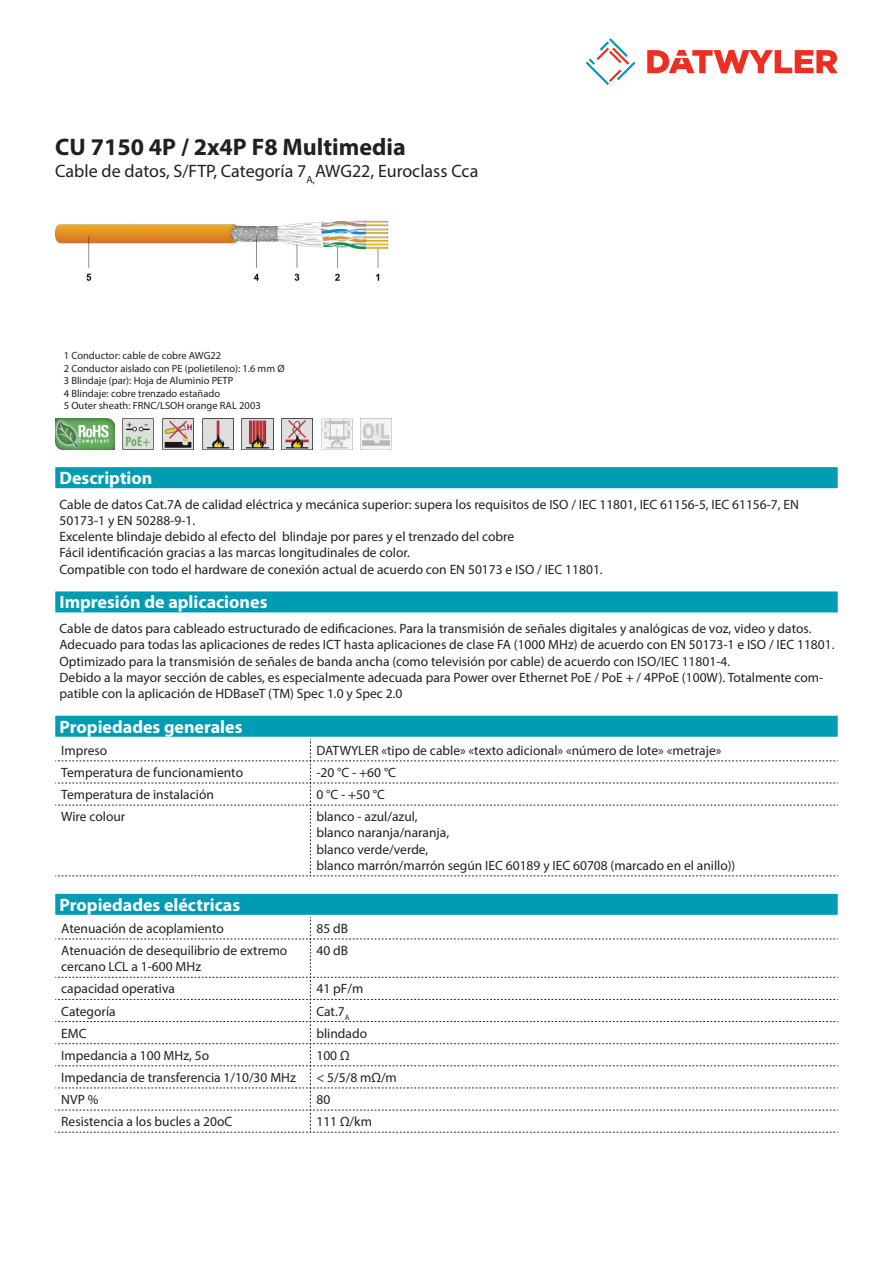
<style>
.page{position:relative;width:893px;height:1263px;background:#fff}
.page>*{position:absolute;margin:0;border:0;box-sizing:border-box;transform-origin:0 0}
.Product_Head{font:700 24px "Myriad Pro";color:#231f20}
.Standard_Head_Proper{font:700 18px "Myriad Pro";color:#fff}
.SubHead{font:18px "Myriad Pro";color:#231f20}
.Standard_text{font:13.5px/16.2px "Myriad Pro";color:#231f20}
.myriad_light_propert{font:13.5px/16.2px "Myriad Pro";color:#231f20}
.imagetext{font:10.5px/12.6px "Myriad Pro";color:#231f20}
</style>
<div class="page">
<svg style="left:586px;top:38px;width:49px;height:47px"></svg>
<svg style="left:647px;top:50px;width:191px;height:23px"></svg>
<img style="left:55px;top:220px;width:334px;height:61px">
<div style="left:55px;top:467px;width:783px;height:21px;background:#009cb3"></div>
<img style="left:361px;top:418px;width:31px;height:31px">
<img style="left:321px;top:418px;width:31px;height:31px">
<img style="left:282px;top:418px;width:31px;height:31px">
<img style="left:242px;top:418px;width:31px;height:31px">
<img style="left:202px;top:418px;width:31px;height:31px">
<img style="left:162px;top:418px;width:32px;height:31px">
<img style="left:122px;top:418px;width:32px;height:31px">
<img style="left:55px;top:418px;width:59px;height:31px">
<div style="left:55px;top:591px;width:783px;height:21px;background:#009cb3"></div>
<div style="left:55px;top:716px;width:783px;height:21px;background:#009cb3"></div>
<svg style="left:55px;top:739px;width:783px;height:137px"></svg>
<div style="left:55px;top:894px;width:783px;height:21px;background:#009cb3"></div>
<svg style="left:55px;top:917px;width:783px;height:216px"></svg>
<p class="Product_Head" style="left:55px;top:131px;width:352px">CU 7150 4P / 2x4P F8 Multimedia</p>
<p class="SubHead" style="left:55px;top:160px;width:425px">Cable de datos, S/FTP, Categoría 7<sub>A,</sub>AWG22, Euroclass Cca</p>
<p class="imagetext" style="left:64px;top:349px;width:222px">1 Conductor: cable de cobre AWG22<br>2 Conductor aislado con PE (polietileno): 1.6 mm Ø 3 Blindaje (par): Hoja de Aluminio PETP<br>4 Blindaje: cobre trenzado estañado<br>5 Outer sheath: FRNC/LSOH orange RAL 2003</p>
<p class="Standard_Head_Proper" style="left:60px;top:466px;width:94px">Description</p>
<p class="Standard_text" style="left:60px;top:496px;width:741px">Cable de datos Cat.7A de calidad eléctrica y mecánica superior: supera los requisitos de ISO / IEC 11801, IEC 61156-5, IEC 61156-7, EN 50173-1 y EN 50288-9-1.<br>Excelente blindaje debido al efecto del blindaje por pares y el trenzado del cobre<br>Fácil identificación gracias a las marcas longitudinales de color.<br>Compatible con todo el hardware de conexión actual de acuerdo con EN 50173 e ISO / IEC 11801.</p>
<p class="Standard_Head_Proper" style="left:60px;top:591px;width:209px">Impresión de aplicaciones</p>
<p class="Standard_text" style="left:60px;top:620px;width:776px">Cable de datos para cableado estructurado de edificaciones. Para la transmisión de señales digitales y analógicas de voz, video y datos.<br>Adecuado para todas las aplicaciones de redes ICT hasta aplicaciones de clase FA (1000 MHz) de acuerdo con EN 50173-1 e ISO / IEC 11801.<br>Optimizado para la transmisión de señales de banda ancha (como televisión por cable) de acuerdo con ISO/IEC 11801-4.<br>Debido a la mayor sección de cables, es especialmente adecuada para Power over Ethernet PoE / PoE + / 4PPoE (100W). Totalmente com&shy;patible con la aplicación de HDBaseT (TM) Spec 1.0 y Spec 2.0</p>
<p class="Standard_Head_Proper" style="left:60px;top:715px;width:184px">Propiedades generales</p>
<p class="myriad_light_propert" style="left:61px;top:742px;width:48px">Impreso</p>
<p class="myriad_light_propert" style="left:316px;top:742px;width:407px">DATWYLER «tipo de cable» «texto adicional» «número de lote» «metraje»</p>
<p class="myriad_light_propert" style="left:61px;top:764px;width:183px">Temperatura de funcionamiento</p>
<p class="myriad_light_propert" style="left:316px;top:764px;width:81px">-20 °C - +60 °C</p>
<p class="myriad_light_propert" style="left:61px;top:786px;width:154px">Temperatura de instalación</p>
<p class="myriad_light_propert" style="left:316px;top:786px;width:70px">0 °C - +50 °C</p>
<p class="myriad_light_propert" style="left:61px;top:808px;width:66px">Wire colour</p>
<p class="myriad_light_propert" style="left:316px;top:808px;width:103px">blanco - azul/azul,</p>
<p class="myriad_light_propert" style="left:316px;top:825px;width:134px">blanco naranja/naranja,</p>
<p class="myriad_light_propert" style="left:316px;top:841px;width:113px">blanco verde/verde,</p>
<p class="myriad_light_propert" style="left:316px;top:857px;width:421px">blanco marrón/marrón según IEC 60189 y IEC 60708 (marcado en el anillo))</p>
<p class="Standard_Head_Proper" style="left:60px;top:893px;width:182px">Propiedades eléctricas</p>
<p class="myriad_light_propert" style="left:61px;top:920px;width:164px">Atenuación de acoplamiento</p>
<p class="myriad_light_propert" style="left:316px;top:920px;width:33px">85 dB</p>
<p class="myriad_light_propert" style="left:61px;top:942px;width:228px">Atenuación de desequilibrio de extremo cercano LCL a 1-600 MHz</p>
<p class="myriad_light_propert" style="left:316px;top:942px;width:33px">40 dB</p>
<p class="myriad_light_propert" style="left:61px;top:980px;width:115px">capacidad operativa</p>
<p class="myriad_light_propert" style="left:316px;top:980px;width:48px">41 pF/m</p>
<p class="myriad_light_propert" style="left:61px;top:1003px;width:56px">Categoría</p>
<p class="myriad_light_propert" style="left:316px;top:1003px;width:35px">Cat.7<sub>A</sub></p>
<p class="myriad_light_propert" style="left:61px;top:1025px;width:27px">EMC</p>
<p class="myriad_light_propert" style="left:316px;top:1025px;width:52px">blindado</p>
<p class="myriad_light_propert" style="left:61px;top:1047px;width:149px">Impedancia a 100 MHz, 5o</p>
<p class="myriad_light_propert" style="left:316px;top:1047px;width:35px">100 Ω</p>
<p class="myriad_light_propert" style="left:61px;top:1069px;width:236px">Impedancia de transferencia 1/10/30 MHz</p>
<p class="myriad_light_propert" style="left:316px;top:1069px;width:82px">&lt; 5/5/8 mΩ/m</p>
<p class="myriad_light_propert" style="left:61px;top:1091px;width:39px">NVP %</p>
<p class="myriad_light_propert" style="left:316px;top:1091px;width:15px">80</p>
<p class="myriad_light_propert" style="left:61px;top:1113px;width:173px">Resistencia a los bucles a 20oC</p>
<p class="myriad_light_propert" style="left:316px;top:1113px;width:57px">111 Ω/km</p>
</div>
